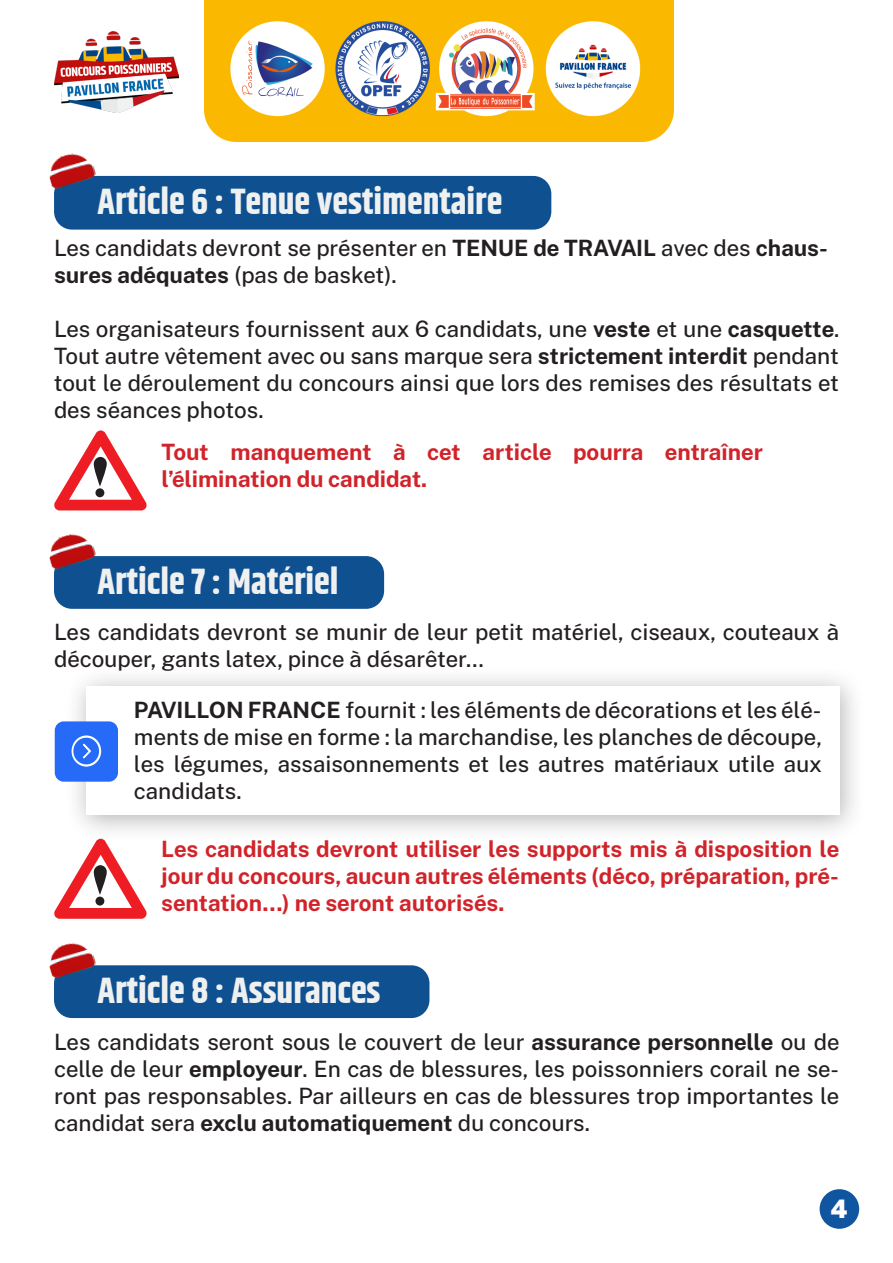
<style>
.page{position:relative;width:893px;height:1263px;background:#fff}
.page>*{position:absolute;margin:0;border:0;box-sizing:border-box;transform-origin:0 0}
.t1{font:700 36px "Khand";color:#eff0f0}
.t2{font:900 25.5px "Public Sans";color:#fff}
.t3{font:500 22.5px/27px "Public Sans";color:#231f20;text-align:justify}
.t4{font:700 22.5px/27px "Public Sans";color:#d1232a}
.s1{font-weight:700}
</style>
<div class="page">
<div style="left:54px;top:176px;width:497px;height:54px;background:#0f5091;border-radius:18px"></div>
<div style="left:54px;top:556px;width:330px;height:53px;background:#0f5091;border-radius:18px"></div>
<img style="left:54px;top:32px;width:124px;height:81px">
<img style="left:205px;top:0;width:469px;height:141px">
<img style="left:49px;top:153px;width:48px;height:37px">
<img style="left:49px;top:533px;width:48px;height:37px">
<svg style="left:54px;top:430px;width:93px;height:80px"></svg>
<div style="left:65px;top:666px;width:801px;height:176px;background:#231f20;opacity:.34"></div>
<div style="left:86px;top:686px;width:753px;height:129px;background:#fff"></div>
<div style="left:55px;top:721px;width:62px;height:60px;background:#256bf7;border-radius:9px"></div>
<svg style="left:72px;top:735px;width:29px;height:32px"></svg>
<svg style="left:54px;top:839px;width:93px;height:80px"></svg>
<div style="left:54px;top:965px;width:375px;height:53px;background:#0f5091;border-radius:18px"></div>
<img style="left:49px;top:942px;width:48px;height:37px">
<div style="left:820px;top:1189px;width:39px;height:40px;background:#10559f;border-radius:50%"></div>
<p class="t1" style="left:98px;top:176px;width:406px">Article 6 : Tenue vestimentaire</p>
<p class="t3" style="left:54px;top:233px;width:775px">Les candidats devront se présenter en <span class="s1">TENUE de TRAVAIL</span> avec des <span class="s1">chaus&shy;sures adéquates</span> (pas de basket).</p>
<p class="t3" style="left:54px;top:314px;width:787px">Les organisateurs fournissent aux 6 candidats, une <span class="s1">veste</span> et une <span class="s1">casquette</span>.<br>Tout autre vêtement avec ou sans marque sera <span class="s1">strictement interdit</span> pendant tout le déroulement du concours ainsi que lors des remises des résultats et des séances photos.</p>
<p class="t4" style="left:161px;top:437px;width:603px">Tout manquement à cet article pourra entraîner l’élimination du candidat.</p>
<p class="t1" style="left:98px;top:556px;width:242px">Article 7 : Matériel</p>
<p class="t3" style="left:54px;top:618px;width:786px">Les candidats devront se munir de leur petit matériel, ciseaux, couteaux à découper, gants latex, pince à désarêter…</p>
<p class="t3" style="left:134px;top:695px;width:689px"><span class="s1">PAVILLON FRANCE</span> fournit : les éléments de décorations et les élé&shy;ments de mise en forme : la marchandise, les planches de découpe, les légumes, assaisonnements et les autres matériaux utile aux candidats.</p>
<p class="t4" style="left:161px;top:834px;width:680px;text-align:justify">Les candidats devront utiliser les supports mis à disposition le jour du concours, aucun autres éléments (déco, préparation, pré&shy;sentation…) ne seront autorisés.</p>
<p class="t1" style="left:98px;top:965px;width:284px">Article 8 : Assurances</p>
<p class="t3" style="left:54px;top:1027px;width:787px">Les candidats seront sous le couvert de leur <span class="s1">assurance personnelle</span> ou de celle de leur <span class="s1">employeur</span>. En cas de blessures, les poissonniers corail ne se&shy;ront pas responsables. Par ailleurs en cas de blessures trop importantes le candidat sera <span class="s1">exclu automatiquement</span> du concours.</p>
<p class="t2" style="left:831px;top:1188px;width:18px">4</p>
</div>
